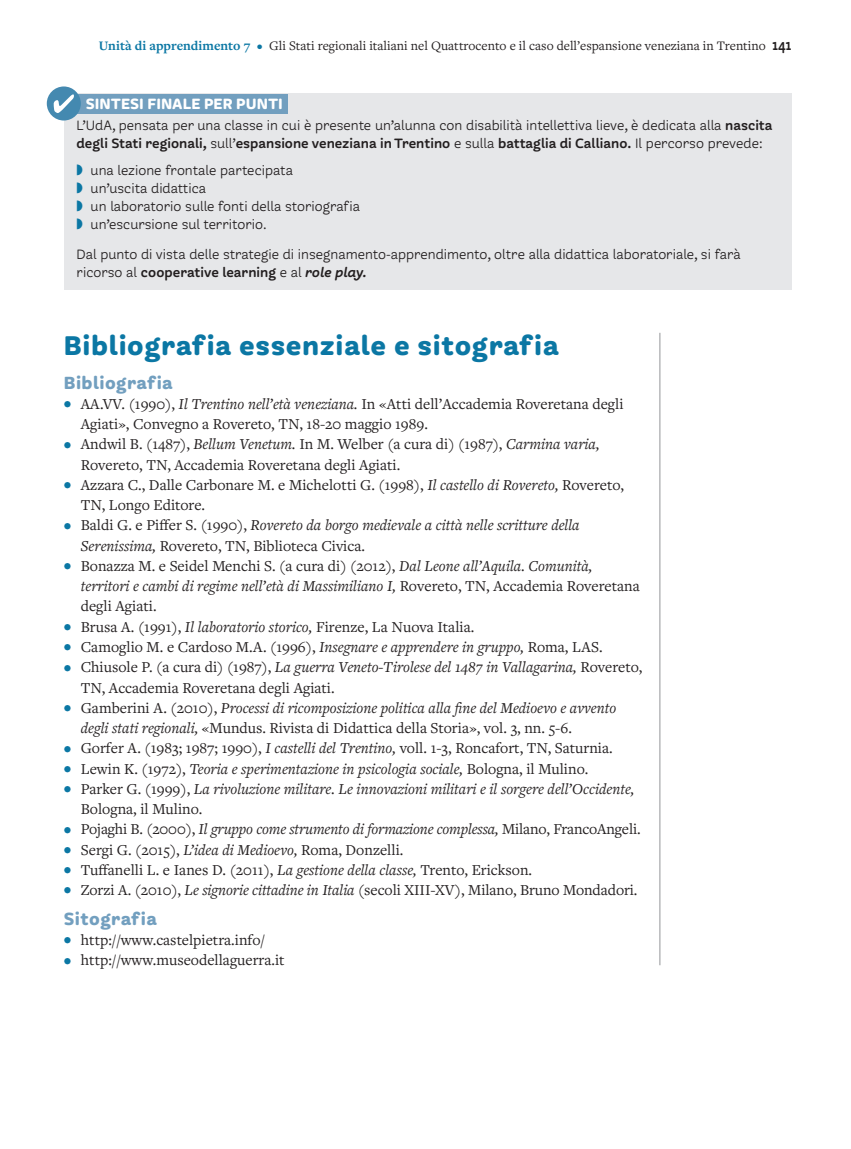
<style>
.page{position:relative;width:851px;height:1149px;background:#fff}
.page>*{position:absolute;margin:0;border:0;box-sizing:border-box;transform-origin:0 0}
.t1{font:700 30px "Freight Round Pro";letter-spacing:.02em;color:#0b77a4}
.t2{font:700 19.5px "Freight Round Pro";letter-spacing:.02em;color:#729fbf}
.t3{font:700 16.5px "Freight Round Pro";color:#fff}
.t4{font:15.75px/20.2px "Freight Text Pro";color:#231f20}
.t5{font:italic 15.75px/20.2px "Freight Text Pro";color:#231f20}
.t6{font:15px/18px "Freight Round Pro";color:#231f20}
.t7{font:15px "Freight Round Pro Semi";color:#231f20}
.t8{font:13.5px "Freight Text Pro";color:#231f20}
.t9{font:700 13.5px "Freight Text Pro";color:#0b77a4}
.s1{font-family:"Freight Round Pro Semi";font-size:16.5px}
.s2{font-family:"Freight Round Pro Semi"}
.s3{font-family:"Freight Round Pro"}
.s4{color:#0b77a4}
.s5{font-family:"Freight Round Pro Semi Ital"}
.s6{font-weight:700;font-size:16.5px;color:#0b77a4}
.s7{font-style:italic}
.s8{font-weight:700;font-style:normal;font-size:16.5px;color:#0b77a4}
.s9{font-style:normal}
</style>
<div class="page">
<div style="left:64px;top:94px;width:727px;height:196px;background:#e6e7e9"></div>
<div style="left:72px;top:94px;width:216px;height:19px;background:#729fbf"></div>
<div style="left:47px;top:86px;width:34px;height:34px;background:#4489b0;border-radius:50%"></div>
<svg style="left:54px;top:94px;width:20px;height:19px"></svg>
<hr style="left:659px;top:333px;width:1px;height:631px;background:#939598">
<p class="t9" style="left:99px;top:37px;width:153px">Unità di apprendimento 7</p>
<p class="t8" style="left:269px;top:37px;width:523px">Gli Stati regionali italiani nel Quattrocento e il caso dell’espansione veneziana in Trentino <span class="s1">141</span></p>
<p class="t3" style="left:86px;top:94px;width:198px">SINTESI FINALE PER PUNTI</p>
<p class="t6" style="left:77px;top:116px;width:697px">L’UdA, pensata per una classe in cui è presente un’alunna con disabilità intellettiva lieve, è dedicata alla <span class="s2">nascita</span></p>
<p class="t7" style="left:77px;top:134px;width:687px">degli Stati regionali, <span class="s3">sull’</span>espansione veneziana in Trentino <span class="s3">e sulla</span> battaglia di Calliano. <span class="s3">Il percorso prevede:</span></p>
<p class="t6" style="left:77px;top:161px;width:285px"><span class="s4">◗</span> una lezione frontale partecipata<br><span class="s4">◗</span> un’uscita didattica<br><span class="s4">◗</span> un laboratorio sulle fonti della storiografia <span class="s4">◗</span> un’escursione sul territorio.</p>
<p class="t6" style="left:77px;top:245px;width:665px">Dal punto di vista delle strategie di insegnamento-apprendimento, oltre alla didattica laboratoriale, si farà</p>
<p class="t7" style="left:77px;top:263px;width:292px"><span class="s3">ricorso al</span> cooperative learning <span class="s3">e al</span> <span class="s5">role play.</span></p>
<h1 class="t1" style="left:64px;top:327px;width:496px">Bibliografia essenziale e sitografia</h1>
<p class="t2" style="left:64px;top:370px;width:110px">Bibliografia</p>
<p class="t4" style="left:81px;top:393px;width:544px;text-indent:-17px"><span class="s6">•</span> AA.VV. (1990), <span class="s7">Il Trentino nell’età veneziana.</span> In «Atti dell’Accademia Roveretana degli<br>Agiati», Convegno a Rovereto, TN, 18-20 maggio 1989.</p>
<p class="t4" style="left:81px;top:433px;width:520px;text-indent:-17px"><span class="s6">•</span> Andwil B. (1487), <span class="s7">Bellum Venetum.</span> In M. Welber (a cura di) (1987), <span class="s7">Carmina varia,<br></span>Rovereto, TN, Accademia Roveretana degli Agiati.</p>
<p class="t4" style="left:81px;top:474px;width:544px;text-indent:-17px"><span class="s6">•</span> Azzara C., Dalle Carbonare M. e Michelotti G. (1998), <span class="s7">Il castello di Rovereto,</span> Rovereto,<br>TN, Longo Editore.</p>
<p class="t5" style="left:81px;top:514px;width:500px;text-indent:-17px"><span class="s8">•</span> <span class="s9">Baldi G. e Piffer S. (1990),</span> Rovereto da borgo medievale a città nelle scritture della<br>Serenissima, <span class="s9">Rovereto, TN, Biblioteca Civica.</span></p>
<p class="t4" style="left:81px;top:555px;width:560px;text-indent:-17px"><span class="s6">•</span> Bonazza M. e Seidel Menchi S. (a cura di) (2012), <span class="s7">Dal Leone all’Aquila. Comunità, territori e cambi di regime nell’età di Massimiliano I,</span> Rovereto, TN, Accademia Roveretana degli Agiati.</p>
<p class="t4" style="left:64px;top:615px;width:412px"><span class="s6">•</span> Brusa A. (1991), <span class="s7">Il laboratorio storico,</span> Firenze, La Nuova Italia.</p>
<p class="t4" style="left:64px;top:636px;width:540px"><span class="s6">•</span> Camoglio M. e Cardoso M.A. (1996), <span class="s7">Insegnare e apprendere in gruppo,</span> Roma, LAS.</p>
<p class="t4" style="left:81px;top:656px;width:563px;text-indent:-17px"><span class="s6">•</span> Chiusole P. (a cura di) (1987), <span class="s7">La guerra Veneto-Tirolese del 1487 in Vallagarina,</span> Rovereto,<br>TN, Accademia Roveretana degli Agiati.</p>
<p class="t5" style="left:81px;top:696px;width:537px;text-indent:-17px"><span class="s8">•</span> <span class="s9">Gamberini A. (2010),</span> Processi di ricomposizione politica alla fine del Medioevo e avvento degli stati regionali, <span class="s9">«Mundus. Rivista di Didattica della Storia», vol. 3, nn. 5-6.</span></p>
<p class="t4" style="left:64px;top:737px;width:550px"><span class="s6">•</span> Gorfer A. (1983; 1987; 1990), <span class="s7">I castelli del Trentino,</span> voll. 1-3, Roncafort, TN, Saturnia.</p>
<p class="t5" style="left:64px;top:757px;width:526px"><span class="s8">•</span> <span class="s9">Lewin K. (1972),</span> Teoria e sperimentazione in psicologia sociale, <span class="s9">Bologna, il Mulino.</span></p>
<p class="t5" style="left:81px;top:777px;width:555px;text-indent:-17px"><span class="s8">•</span> <span class="s9">Parker G. (1999),</span> La rivoluzione militare. Le innovazioni militari e il sorgere dell’Occidente,<br><span class="s9">Bologna, il Mulino.</span></p>
<p class="t5" style="left:64px;top:818px;width:578px"><span class="s8">•</span> <span class="s9">Pojaghi B. (2000),</span> Il gruppo come strumento di formazione complessa, <span class="s9">Milano, FrancoAngeli.</span></p>
<p class="t4" style="left:64px;top:838px;width:341px"><span class="s6">•</span> Sergi G. (2015), <span class="s7">L’idea di Medioevo,</span> Roma, Donzelli.</p>
<p class="t4" style="left:64px;top:858px;width:470px"><span class="s6">•</span> Tuffanelli L. e Ianes D. (2011), <span class="s7">La gestione della classe,</span> Trento, Erickson.</p>
<p class="t4" style="left:64px;top:879px;width:575px"><span class="s6">•</span> Zorzi A. (2010), <span class="s7">Le signorie cittadine in Italia</span> (secoli XIII-XV), Milano, Bruno Mondadori.</p>
<p class="t2" style="left:64px;top:906px;width:95px">Sitografia</p>
<p class="t4" style="left:64px;top:928px;width:203px"><span class="s6">•</span> http://www.castelpietra.info/</p>
<p class="t4" style="left:64px;top:949px;width:222px"><span class="s6">•</span> http://www.museodellaguerra.it</p>
</div>
